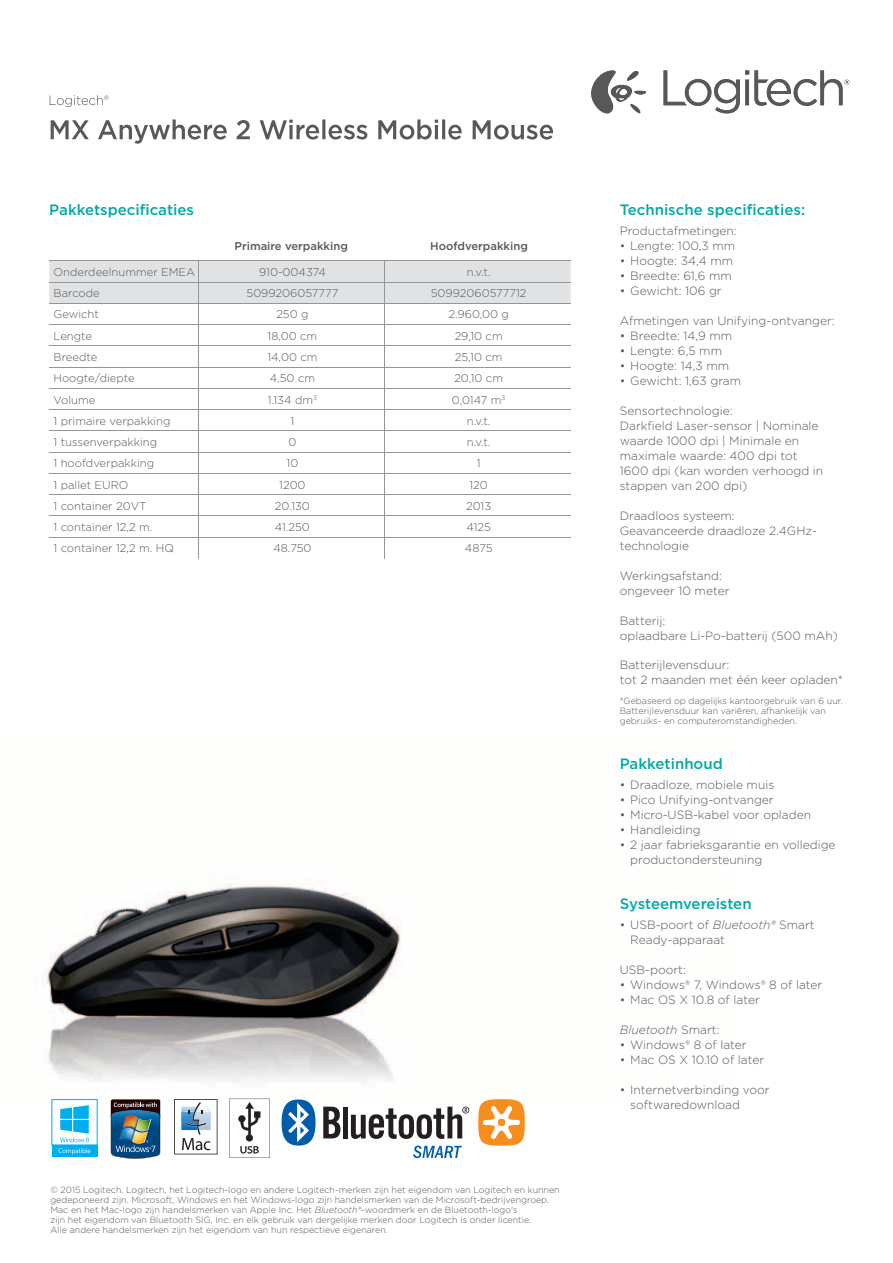
<style>
.page{position:relative;width:893px;height:1263px;background:#fff}
.page>*{position:absolute;margin:0;border:0;box-sizing:border-box;transform-origin:0 0}
.t1{font:500 15px "Gotham";color:#00a9a7}
.t2{font:300 12px/15px "Gotham";color:#57585a}
.t3{font:italic 300 12px "Gotham";color:#57585a}
.t4{font:300 11.25px "Gotham";color:#57585a}
.t5{font:500 11.25px "Gotham";color:#57585a}
.t6{font:300 9px/10.1px "Gotham";color:#57585a}
.s1{font-style:italic}
.s2{font-style:normal}
</style>
<div class="page">
<img style="left:43px;top:81px;width:807px;height:1078px">
<img style="left:50px;top:95px;width:59px;height:12px">
<img style="left:367px;top:120px;width:186px;height:24px">
<img style="left:51px;top:119px;width:316px;height:25px">
<svg style="left:663px;top:70px;width:186px;height:43px"></svg>
<svg style="left:590px;top:71px;width:57px;height:43px"></svg>
<img style="left:590px;top:70px;width:26px;height:43px">
<img style="left:611px;top:85px;width:21px;height:17px">
<svg style="left:110px;top:1099px;width:51px;height:60px;background:#3d5f77"></svg>
<svg style="left:229px;top:1099px;width:41px;height:59px"></svg>
<svg style="left:478px;top:1099px;width:47px;height:47px"></svg>
<svg style="left:323px;top:1107px;width:17px;height:31px"></svg>
<div style="left:343px;top:1107px;width:5px;height:31px;background:#231f20"></div>
<svg style="left:282px;top:1099px;width:34px;height:46px"></svg>
<svg style="left:351px;top:1106px;width:118px;height:33px"></svg>
<svg style="left:413px;top:1145px;width:49px;height:13px"></svg>
<svg style="left:174px;top:1099px;width:43px;height:55px"></svg>
<div style="left:52px;top:1099px;width:45px;height:46px;background:#fff"></div>
<div style="left:52px;top:1145px;width:45px;height:11px;background:#00aeef"></div>
<svg style="left:59px;top:1148px;width:31px;height:6px"></svg>
<svg style="left:60px;top:1105px;width:29px;height:37px"></svg>
<hr style="left:49px;top:260px;width:149px;height:1px;background:#939598">
<hr style="left:198px;top:260px;width:187px;height:1px;background:#939598">
<hr style="left:385px;top:260px;width:186px;height:1px;background:#939598">
<svg style="left:49px;top:261px;width:522px;height:297px"></svg>
<img style="left:119px;top:1115px;width:20px;height:26px">
<p class="t1" style="left:49px;top:203px;width:146px">Pakketspecificaties</p>
<p class="t1" style="left:620px;top:203px;width:187px">Technische specificaties:</p>
<p class="t2" style="left:620px;top:223px;width:119px">Productafmetingen:</p>
<p class="t2" style="left:620px;top:238px;width:117px">• Lengte: 100,3 mm</p>
<p class="t2" style="left:620px;top:253px;width:115px">• Hoogte: 34,4 mm</p>
<p class="t2" style="left:620px;top:268px;width:114px">• Breedte: 61,6 mm</p>
<p class="t2" style="left:620px;top:283px;width:103px">• Gewicht: 106 gr</p>
<p class="t2" style="left:620px;top:313px;width:216px">Afmetingen van Unifying-ontvanger:</p>
<p class="t2" style="left:620px;top:328px;width:114px">• Breedte: 14,9 mm</p>
<p class="t2" style="left:620px;top:343px;width:104px">• Lengte: 6,5 mm</p>
<p class="t2" style="left:620px;top:358px;width:111px">• Hoogte: 14,3 mm</p>
<p class="t2" style="left:620px;top:373px;width:123px">• Gewicht: 1,63 gram</p>
<p class="t2" style="left:620px;top:403px;width:205px">Sensortechnologie:<br>Darkfield Laser-sensor | Nominale waarde 1000 dpi | Minimale en maximale waarde: 400 dpi tot<br>1600 dpi (kan worden verhoogd in stappen van 200 dpi)</p>
<p class="t2" style="left:620px;top:508px;width:199px">Draadloos systeem:<br>Geavanceerde draadloze 2.4GHz&shy;technologie</p>
<p class="t2" style="left:620px;top:568px;width:111px">Werkingsafstand: ongeveer 10 meter</p>
<p class="t2" style="left:620px;top:612px;width:220px">Batterij:<br>oplaadbare Li-Po-batterij (500 mAh)</p>
<p class="t2" style="left:620px;top:657px;width:225px">Batterijlevensduur:<br>tot 2 maanden met één keer opladen*</p>
<p class="t6" style="left:620px;top:696px;width:224px">*Gebaseerd op dagelijks kantoorgebruik van 6 uur.<br>Batterijlevensduur kan variëren, afhankelijk van gebruiks- en computeromstandigheden.</p>
<p class="t1" style="left:620px;top:757px;width:105px">Pakketinhoud</p>
<p class="t2" style="left:620px;top:777px;width:156px">• Draadloze, mobiele muis</p>
<p class="t2" style="left:620px;top:792px;width:155px">• Pico Unifying-ontvanger</p>
<p class="t2" style="left:620px;top:807px;width:193px">• Micro-USB-kabel voor opladen</p>
<p class="t2" style="left:620px;top:822px;width:82px">• Handleiding</p>
<p class="t2" style="left:630px;top:837px;width:207px;text-indent:-10px">• 2 jaar fabrieksgarantie en volledige productondersteuning</p>
<p class="t1" style="left:620px;top:897px;width:133px">Systeemvereisten</p>
<p class="t2" style="left:630px;top:917px;width:186px;text-indent:-11px">• USB-poort of <span class="s1">Bluetooth®</span> Smart<br>Ready-apparaat</p>
<p class="t2" style="left:620px;top:962px;width:68px">USB-poort:</p>
<p class="t2" style="left:620px;top:977px;width:204px">• Windows® 7, Windows® 8 of later</p>
<p class="t2" style="left:620px;top:992px;width:142px">• Mac OS X 10.8 of later</p>
<p class="t3" style="left:620px;top:1024px;width:101px">Bluetooth <span class="s2">Smart:</span></p>
<p class="t2" style="left:620px;top:1037px;width:128px">• Windows® 8 of later</p>
<p class="t2" style="left:620px;top:1051px;width:146px">• Mac OS X 10.10 of later</p>
<p class="t2" style="left:630px;top:1081px;width:141px;text-indent:-10px">• Internetverbinding voor softwaredownload</p>
<p class="t5" style="left:235px;top:241px;width:115px">Primaire verpakking</p>
<p class="t5" style="left:430px;top:241px;width:99px">Hoofdverpakking</p>
<p class="t4" style="left:54px;top:265px;width:143px">Onderdeelnummer EMEA</p>
<p class="t4" style="left:259px;top:265px;width:68px">910-004374</p>
<p class="t4" style="left:467px;top:265px;width:25px">n.v.t.</p>
<p class="t4" style="left:54px;top:286px;width:48px">Barcode</p>
<p class="t4" style="left:247px;top:286px;width:93px">5099206057777</p>
<p class="t4" style="left:431px;top:286px;width:97px">50992060577712</p>
<p class="t4" style="left:54px;top:307px;width:47px">Gewicht</p>
<p class="t4" style="left:276px;top:307px;width:34px">250 g</p>
<p class="t4" style="left:448px;top:307px;width:62px">2.960,00 g</p>
<p class="t4" style="left:54px;top:329px;width:40px">Lengte</p>
<p class="t4" style="left:268px;top:329px;width:51px">18,00 cm</p>
<p class="t4" style="left:455px;top:329px;width:50px">29,10 cm</p>
<p class="t4" style="left:54px;top:350px;width:45px">Breedte</p>
<p class="t4" style="left:267px;top:350px;width:52px">14,00 cm</p>
<p class="t4" style="left:455px;top:350px;width:49px">25,10 cm</p>
<p class="t4" style="left:54px;top:371px;width:83px">Hoogte/diepte</p>
<p class="t4" style="left:270px;top:371px;width:47px">4,50 cm</p>
<p class="t4" style="left:454px;top:371px;width:50px">20,10 cm</p>
<p class="t4" style="left:54px;top:392px;width:43px">Volume</p>
<p class="t4" style="left:268px;top:392px;width:51px">1.134 dm<sup>3</sup></p>
<p class="t4" style="left:452px;top:392px;width:55px">0,0147 m<sup>3</sup></p>
<p class="t4" style="left:54px;top:414px;width:118px">1 primaire verpakking</p>
<p class="t4" style="left:291px;top:414px;width:5px">1</p>
<p class="t4" style="left:467px;top:414px;width:25px">n.v.t.</p>
<p class="t4" style="left:54px;top:435px;width:105px">1 tussenverpakking</p>
<p class="t4" style="left:288px;top:435px;width:9px">0</p>
<p class="t4" style="left:467px;top:435px;width:25px">n.v.t.</p>
<p class="t4" style="left:54px;top:456px;width:102px">1 hoofdverpakking</p>
<p class="t4" style="left:287px;top:456px;width:13px">10</p>
<p class="t4" style="left:477px;top:456px;width:5px">1</p>
<p class="t4" style="left:54px;top:477px;width:76px">1 pallet EURO</p>
<p class="t4" style="left:279px;top:477px;width:28px">1200</p>
<p class="t4" style="left:469px;top:477px;width:20px">120</p>
<p class="t4" style="left:54px;top:499px;width:94px">1 container 20VT</p>
<p class="t4" style="left:275px;top:499px;width:37px">20.130</p>
<p class="t4" style="left:466px;top:499px;width:27px">2013</p>
<p class="t4" style="left:54px;top:520px;width:100px">1 container 12,2 m.</p>
<p class="t4" style="left:275px;top:520px;width:37px">41.250</p>
<p class="t4" style="left:466px;top:520px;width:26px">4125</p>
<p class="t4" style="left:54px;top:541px;width:122px">1 container 12,2 m. HQ</p>
<p class="t4" style="left:273px;top:541px;width:40px">48.750</p>
<p class="t4" style="left:465px;top:541px;width:29px">4875</p>
<p class="t6" style="left:50px;top:1185px;width:511px">© 2015 Logitech. Logitech, het Logitech-logo en andere Logitech-merken zijn het eigendom van Logitech en kunnen gedeponeerd zijn. Microsoft, Windows en het Windows-logo zijn handelsmerken van de Microsoft-bedrijvengroep.<br>Mac en het Mac-logo zijn handelsmerken van Apple Inc. Het <span class="s1">Bluetooth®</span>-woordmerk en de Bluetooth-logo's<br>zijn het eigendom van Bluetooth SIG, Inc. en elk gebruik van dergelijke merken door Logitech is onder licentie.<br>Alle andere handelsmerken zijn het eigendom van hun respectieve eigenaren.</p>
</div>
